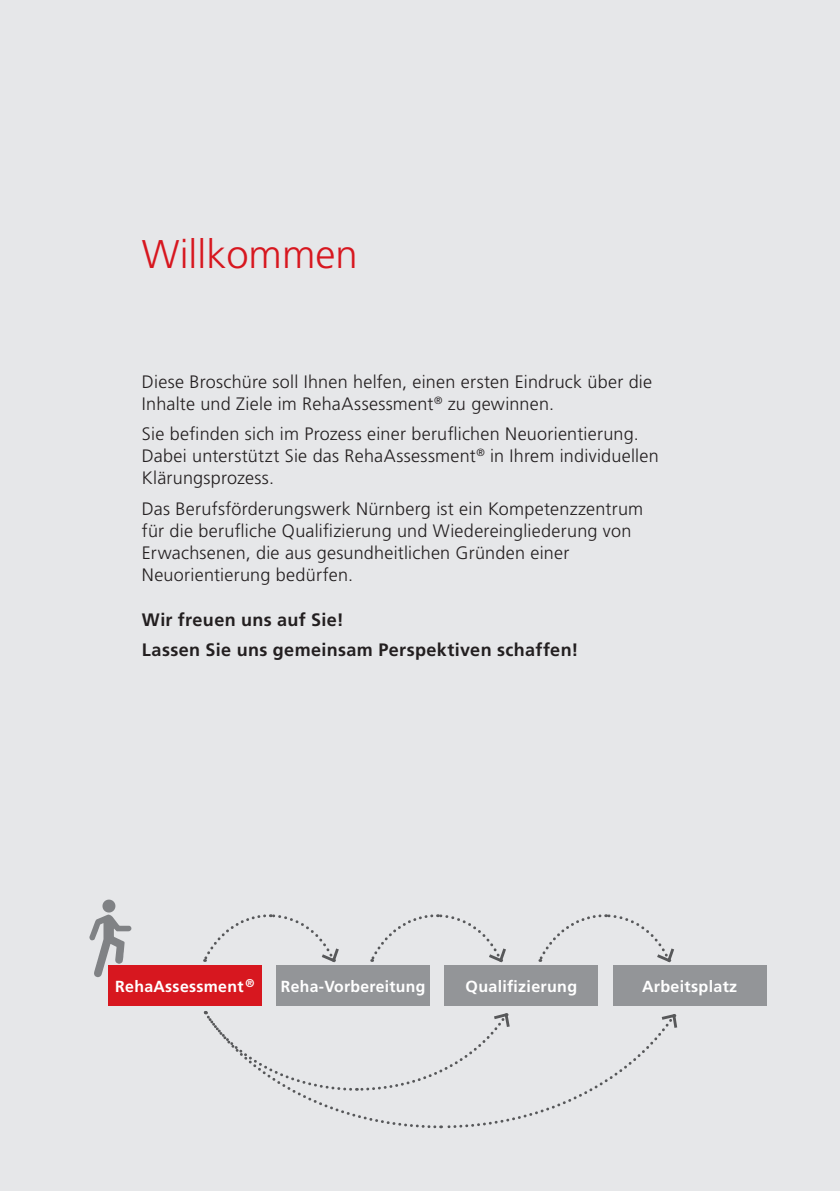
<style>
.page{position:relative;width:840px;height:1191px;background:#fff}
.page>*{position:absolute;margin:0;border:0;box-sizing:border-box;transform-origin:0 0}
.t1{font:300 40px "Frutiger";color:#d7171f}
.t2{font:300 18px/22px "Frutiger";letter-spacing:.015em;color:#231f20}
.t3{font:700 18px/30.6px "Frutiger";letter-spacing:.02em;color:#231f20}
.t4{font:700 16px "Frutiger";letter-spacing:.02em;color:#fff}
</style>
<div class="page">
<div style="left:0;top:0;width:839px;height:1191px;background:#e6e7e9"></div>
<div style="left:108px;top:965px;width:153px;height:41px;background:#d7171f"></div>
<div style="left:276px;top:965px;width:153px;height:41px;background:#939598"></div>
<div style="left:444px;top:965px;width:153px;height:41px;background:#939598"></div>
<div style="left:612px;top:965px;width:153px;height:41px;background:#939598"></div>
<svg style="left:203px;top:914px;width:136px;height:49px"></svg>
<svg style="left:203px;top:1011px;width:475px;height:118px"></svg>
<svg style="left:370px;top:914px;width:136px;height:49px"></svg>
<svg style="left:538px;top:914px;width:136px;height:49px"></svg>
<img style="left:89px;top:899px;width:43px;height:79px">
<h1 class="t1" style="left:142px;top:232px;width:217px">Willkommen</h1>
<p class="t2" style="left:142px;top:371px;width:511px">Diese Broschüre soll Ihnen helfen, einen ersten Eindruck über die<br>Inhalte und Ziele im RehaAssessment<sup>®</sup> zu gewinnen.</p>
<p class="t2" style="left:142px;top:423px;width:518px">Sie befinden sich im Prozess einer beruflichen Neuorientierung.<br>Dabei unterstützt Sie das RehaAssessment<sup>®</sup> in Ihrem individuellen<br>Klärungsprozess.</p>
<p class="t2" style="left:142px;top:498px;width:502px">Das Berufsförderungswerk Nürnberg ist ein Kompetenzzentrum für die berufliche Qualifizierung und Wiedereingliederung von Erwachsenen, die aus gesundheitlichen Gründen einer Neuorientierung bedürfen.</p>
<p class="t3" style="left:142px;top:604px;width:438px">Wir freuen uns auf Sie!<br>Lassen Sie uns gemeinsam Perspektiven schaffen!</p>
<p class="t4" style="left:115px;top:976px;width:140px">RehaAssessment <sup>®</sup></p>
<p class="t4" style="left:281px;top:976px;width:146px">Reha-Vorbereitung</p>
<p class="t4" style="left:465px;top:976px;width:113px">Qualifizierung</p>
<p class="t4" style="left:641px;top:976px;width:97px">Arbeitsplatz</p>
</div>
